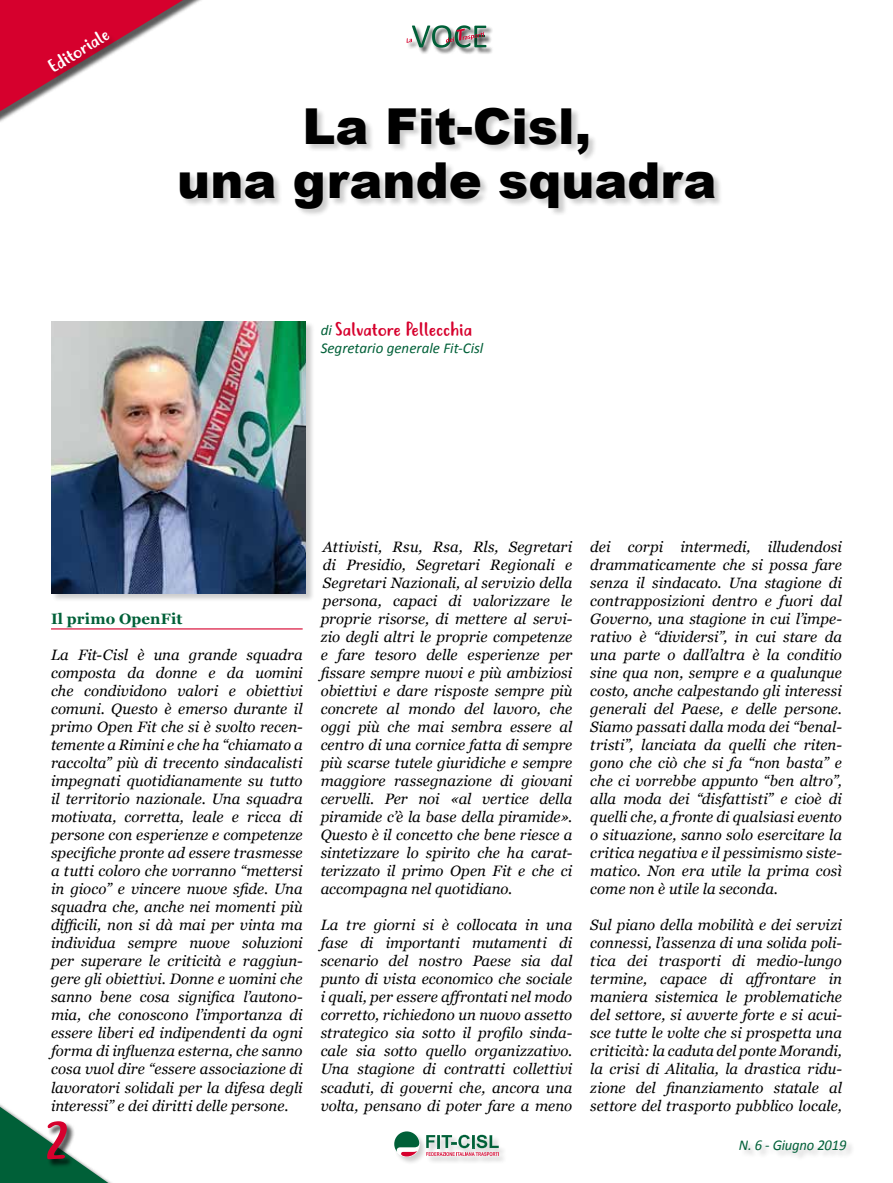
<style>
.page{position:relative;width:893px;height:1183px;background:#fff}
.page>*{position:absolute;margin:0;border:0;box-sizing:border-box;transform-origin:0 0}
.t1{font:54px "Justtellmewhat";color:#d6002d}
.t2{font:900 49.5px/54px "Arial";color:#000;text-align:center}
.t3{font:18px "Justtellmewhat";color:#d6002d}
.t4{font:18px "Justtellmewhat";color:#fff}
.t5{font:15px/18px "Georgia Italic 2";color:#000;text-align:justify}
.t6{font:italic 15px/18px "Georgia";color:#000}
.t7{font:italic 15px "Calibri";color:#006038}
.t8{font:700 15px "Georgia";letter-spacing:.015em;color:#006038}
.t9{font:15px "Calibri Italic 2";letter-spacing:-.01em;color:#006038}
.s1{font-family:"Calibri Italic 2";font-size:15px;color:#006038}
.s2{font-family:"Georgia Italic 2";font-style:normal}
</style>
<div class="page">
<hr style="left:51px;top:628px;width:252px;height:1px;background:#d6002d">
<div style="left:180px;top:108px;width:543px;height:109px;background:#000;opacity:.2"></div>
<div style="left:51px;top:321px;width:264px;height:281px;background:#000;opacity:.2"></div>
<img style="left:51px;top:321px;width:255px;height:272px">
<div style="left:412px;top:25px;width:81px;height:30px;background:#000;opacity:.65"></div>
<div style="left:407px;top:39px;width:12px;height:11px;background:#f9f9f9"></div>
<div style="left:446px;top:29px;width:45px;height:20px;background:#000;opacity:.65"></div>
<svg style="left:407px;top:25px;width:79px;height:23px"></svg>
<svg style="left:0;top:1104px;width:110px;height:78px"></svg>
<div style="left:48px;top:1120px;width:28px;height:47px;background:#000;opacity:.65"></div>
<div style="left:394px;top:1131px;width:114px;height:34px;background:#000;opacity:.2"></div>
<div style="left:394px;top:1130px;width:25px;height:26px;border:1px solid #fff;border-radius:50%"></div>
<svg style="left:394px;top:1131px;width:26px;height:25px"></svg>
<svg style="left:426px;top:1134px;width:73px;height:21px"></svg>
<div style="left:740px;top:1140px;width:115px;height:21px;background:#f9f9f9"></div>
<div style="left:0;top:0;width:213px;height:128px;background:#fff"></div>
<svg style="left:0;top:0;width:201px;height:119px"></svg>
<div style="left:48px;top:31px;width:70px;height:49px;background:#000;opacity:.2"></div>
<p class="t4" style="left:44px;top:58px;width:69px;rotate:-31deg">Editoriale</p>
<h2 class="t2" style="left:177px;top:98px;width:540px">La Fit-Cisl,<br>una grande squadra</h2>
<p class="t3" style="left:321px;top:318px;width:153px"><span class="s1">di</span> Salvatore Pellecchia</p>
<p class="t7" style="left:321px;top:337px;width:164px">Segretario generale Fit-Cisl</p>
<p class="t8" style="left:51px;top:607px;width:133px">Il primo OpenFit</p>
<p class="t5" style="left:51px;top:645px;width:253px">La Fit-Cisl è una grande squadra composta da donne e da uomini che condividono valori e obiettivi comuni. Questo è emerso durante il primo Open Fit che si è svolto recen&shy;temente a Rimini e che ha “chiamato a raccolta” più di trecento sindacalisti impegnati quotidianamente su tutto il territorio nazionale. Una squadra motivata, corretta, leale e ricca di persone con esperienze e competenze</p>
<p class="t6" style="left:51px;top:843px;width:253px">specifiche pronte ad essere trasmesse</p>
<p class="t5" style="left:51px;top:861px;width:253px">a tutti coloro che vorranno “mettersi</p>
<p class="t6" style="left:51px;top:879px;width:253px">in gioco” e vincere nuove sfide. Una</p>
<p class="t5" style="left:51px;top:897px;width:253px">squadra che, anche nei momenti più</p>
<p class="t6" style="left:51px;top:915px;width:253px">difficili, non si dà mai per vinta ma</p>
<p class="t5" style="left:51px;top:933px;width:253px">individua sempre nuove soluzioni</p>
<p class="t6" style="left:51px;top:951px;width:253px">per superare le criticità e raggiun<span class="s2">-</span></p>
<p class="t5" style="left:51px;top:969px;width:253px">gere gli obiettivi. Donne e uomini che</p>
<p class="t6" style="left:51px;top:987px;width:253px">sanno bene cosa significa l’autono&shy;mia, che conoscono l’importanza di</p>
<p class="t5" style="left:51px;top:1023px;width:253px">essere liberi ed indipendenti da ogni</p>
<p class="t6" style="left:51px;top:1041px;width:253px">forma di influenza esterna, che sanno</p>
<p class="t5" style="left:51px;top:1059px;width:253px">cosa vuol dire “essere associazione di lavoratori solidali per la difesa degli interessi” e dei diritti delle persone.</p>
<h1 class="t1" style="left:43px;top:1109px;width:28px">2</h1>
<p class="t5" style="left:321px;top:537px;width:253px">Attivisti, Rsu, Rsa, Rls, Segretari di Presidio, Segretari Regionali e Segretari Nazionali, al servizio della persona, capaci di valorizzare le proprie risorse, di mettere al servi&shy;zio degli altri le proprie competenze e fare tesoro delle esperienze per</p>
<p class="t6" style="left:321px;top:663px;width:253px">fissare sempre nuovi e più ambiziosi</p>
<p class="t5" style="left:321px;top:681px;width:253px">obiettivi e dare risposte sempre più concrete al mondo del lavoro, che oggi più che mai sembra essere al centro di una cornice fatta di sempre più scarse tutele giuridiche e sempre maggiore rassegnazione di giovani cervelli. Per noi «al vertice della</p>
<p class="t6" style="left:321px;top:807px;width:253px">piramide c’è la base della piramide».</p>
<p class="t5" style="left:321px;top:825px;width:253px">Questo è il concetto che bene riesce a sintetizzare lo spirito che ha carat&shy;terizzato il primo Open Fit e che ci accompagna nel quotidiano.</p>
<p class="t5" style="left:321px;top:915px;width:253px">La tre giorni si è collocata in una fase di importanti mutamenti di scenario del nostro Paese sia dal punto di vista economico che sociale</p>
<p class="t6" style="left:321px;top:987px;width:253px">i quali, per essere affrontati nel modo</p>
<p class="t5" style="left:321px;top:1005px;width:253px">corretto, richiedono un nuovo assetto</p>
<p class="t6" style="left:321px;top:1023px;width:253px">strategico sia sotto il profilo sinda<span class="s2">-</span></p>
<p class="t5" style="left:321px;top:1041px;width:253px">cale sia sotto quello organizzativo.<br>Una stagione di contratti collettivi scaduti, di governi che, ancora una volta, pensano di poter fare a meno</p>
<p class="t5" style="left:590px;top:537px;width:253px">dei corpi intermedi, illudendosi drammaticamente che si possa fare senza il sindacato. Una stagione di contrapposizioni dentro e fuori dal</p>
<p class="t6" style="left:590px;top:609px;width:253px">Governo, una stagione in cui l’impe<span class="s2">-</span></p>
<p class="t5" style="left:590px;top:627px;width:253px">rativo è “dividersi”, in cui stare da</p>
<p class="t6" style="left:590px;top:645px;width:253px">una parte o dall’altra è la conditio</p>
<p class="t5" style="left:590px;top:663px;width:253px">sine qua non, sempre e a qualunque costo, anche calpestando gli interessi generali del Paese, e delle persone.<br>Siamo passati dalla moda dei “benal&shy;tristi”, lanciata da quelli che riten&shy;gono che ciò che si fa “non basta” e che ci vorrebbe appunto “ben altro”, alla moda dei “disfattisti” e cioè di quelli che, a fronte di qualsiasi evento o situazione, sanno solo esercitare la critica negativa e il pessimismo siste&shy;matico. Non era utile la prima così come non è utile la seconda.</p>
<p class="t6" style="left:590px;top:915px;width:253px">Sul piano della mobilità e dei servizi connessi, l’assenza di una solida poli<span class="s2">-</span></p>
<p class="t5" style="left:590px;top:951px;width:253px">tica dei trasporti di medio-lungo</p>
<p class="t6" style="left:590px;top:969px;width:253px">termine, capace di affrontare in</p>
<p class="t5" style="left:590px;top:987px;width:253px">maniera sistemica le problematiche del settore, si avverte forte e si acui&shy;sce tutte le volte che si prospetta una</p>
<p class="t6" style="left:590px;top:1041px;width:253px">criticità: la caduta del ponte Morandi,</p>
<p class="t5" style="left:590px;top:1059px;width:253px">la crisi di Alitalia, la drastica ridu-</p>
<p class="t6" style="left:590px;top:1077px;width:253px">zione del finanziamento statale al</p>
<p class="t5" style="left:590px;top:1095px;width:253px">settore del trasporto pubblico locale,</p>
<p class="t9" style="left:739px;top:1134px;width:109px">N. 6 - Giugno 2019</p>
</div>
